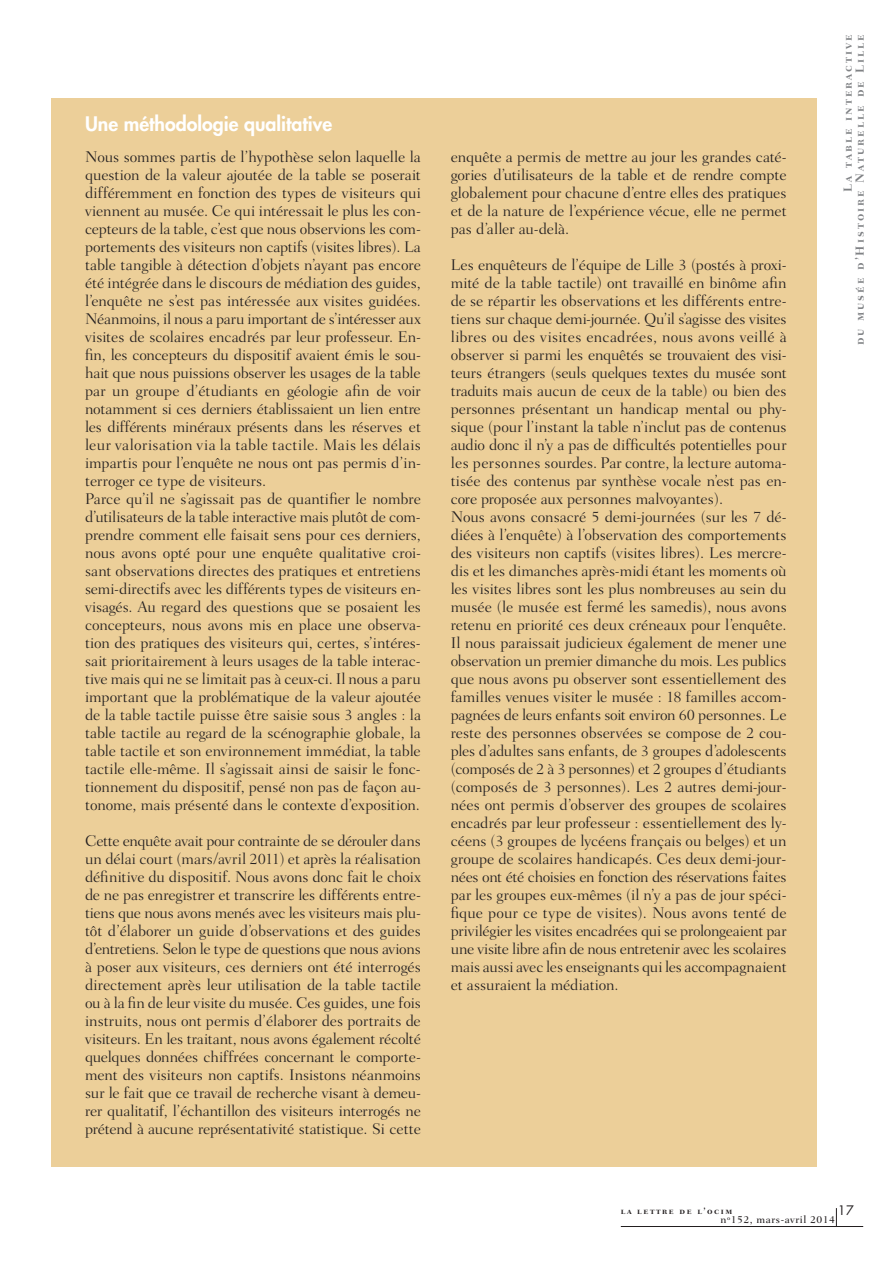
<style>
.page{position:relative;width:893px;height:1263px;background:#fff}
.page>*{position:absolute;margin:0;border:0;box-sizing:border-box;transform-origin:0 0}
.t1{font:800 19.5px "Futura";color:#fff}
.t2{font:300 15.75px/18px "Fairfield LH";letter-spacing:-.01em;color:#231f20}
.t3{font:12.75px "Futura";color:#231f20}
.t4{font:12px/12px "Fairfield LH Bold SC";letter-spacing:.17em;color:#808285;text-align:right}
.t5{font:500 10.5px "Fairfield LH";letter-spacing:.05em;color:#231f20}
.t6{font:9px "Fairfield LH Bold SC";letter-spacing:.17em;color:#231f20}
</style>
<div class="page">
<hr style="left:621px;top:1226px;width:242px;height:1px;background:#231f20">
<svg style="left:836px;top:1208px;width:1px;height:18px"></svg>
<div style="left:51px;top:98px;width:765px;height:1068px;background:#eccf99"></div>
<p class="t1" style="left:85px;top:115px;width:249px">Une méthodologie qualitative</p>
<p class="t2" style="left:85px;top:149px;width:338px">Nous sommes partis de l’hypothèse selon laquelle la question de la valeur ajoutée de la table se poserait différemment en fonction des types de visiteurs qui viennent au musée. Ce qui intéressait le plus les con&shy;cepteurs de la table, c’est que nous observions les com&shy;portements des visiteurs non captifs (visites libres). La table tangible à détection d’objets n’ayant pas encore été intégrée dans le discours de médiation des guides, l’enquête ne s’est pas intéressée aux visites guidées.<br>Néanmoins, il nous a paru important de s’in téresser aux visites de scolaires encadrés par leur professeur. En&shy;fin, les concepteurs du dispositif avaient émis le sou&shy;hait que nous puissions observer les usages de la table par un groupe d’étudiants en géologie afin de voir notamment si ces derniers établissaient un lien entre les différents minéraux présents dans les réserves et leur valorisation via la table tactile. Mais les délais impartis pour l’enquête ne nous ont pas permis d’in&shy;terroger ce type de visiteurs.<br>Parce qu’il ne s’agissait pas de quantifier le nombre d’utilisateurs de la table interactive mais plutôt de com&shy;prendre comment elle faisait sens pour ces derniers, nous avons opté pour une enquête qualitative croi&shy;sant observations directes des pratiques et entretiens semi-directifs avec les différents types de visiteurs en&shy;visagés. Au regard des questions que se posaient les concepteurs, nous avons mis en place une observa&shy;tion des pratiques des visiteurs qui, certes, s’intéres&shy;sait prioritairement à leurs usages de la table interac&shy;tive mais qui ne se limitait pas à ceux-ci. Il nous a pa ru important que la problématique de la valeur ajoutée de la table tactile puisse être saisie sous 3 angles : la table tactile au regard de la scénographie globale, la table tactile et son environnement immédiat, la table tactile elle-même. Il s’agissait ainsi de saisir le fonc&shy;tionnement du dispositif, pensé non pas de façon au&shy;tonome, mais présenté dans le contexte d’exposition.</p>
<p class="t2" style="left:85px;top:833px;width:337px;text-align:justify">Cette enquête avait pour contrainte de se dérouler dans un délai court (mars/avril 2011) et après la réalisation définitive du dispositif. Nous avons donc fait le choix de ne pas enregistrer et transcrire les différents entre&shy;tiens que nous avons menés avec les visiteurs mais plu&shy;tôt d’élaborer un guide d’observations et des guides d’entretiens. Selon le type de questions que nous avions à poser aux visiteurs, ces derniers ont été interrogés directement après leur utilisation de la table tactile ou à la fin de leur visite du musée. Ces guides, une fois instruits, nous ont permis d’élaborer des portraits de visiteurs. En les traitant, nous avons également ré colté quelques données chiffrées concernant le comporte&shy;ment des visiteurs non captifs. Insistons néanmoins sur le fait que ce travail de recherche visant à demeu&shy;rer qualitatif, l’échantillon des visiteurs interrogés ne prétend à aucune représentativité statistique. Si cette</p>
<p class="t2" style="left:451px;top:149px;width:337px;text-align:justify">enquête a permis de mettre au jour les grandes caté&shy;gories d’utilisateurs de la table et de rendre compte globalement pour chacune d’entre elles des pratiques et de la nature de l’expérience vécue, elle ne permet pas d’aller au-delà.</p>
<p class="t2" style="left:451px;top:257px;width:338px">Les enquêteurs de l’équipe de Lille 3 (postés à proxi&shy;mité de la table tactile) ont travaillé en binôme afin de se répartir les observations et les différents entre&shy;tiens sur chaque demi-journée. Qu’il s’agisse des visites libres ou des visites encadrées, nous avons veillé à ob server si parmi les enquêtés se trouvaient des visi&shy;teurs étran gers (seuls quelques textes du musée sont traduits mais aucun de ceux de la table) ou bien des personnes présentant un handicap mental ou phy&shy;sique (pour l’instant la table n’inclut pas de contenus audio donc il n’y a pas de difficultés potentielles pour les personnes sourdes. Par contre, la lecture automa&shy;tisée des contenus par synthèse vocale n’est pas en&shy;core proposée aux personnes malvoyantes).<br>Nous avons consacré 5 demi-journées (sur les 7 dé&shy;diées à l’enquête) à l’observation des comportements des visiteurs non captifs (visites libres). Les mercre&shy;dis et les dimanches après-midi étant les moments où les visites libres sont les plus nombreuses au sein du musée (le musée est fermé les samedis), nous avons retenu en priorité ces deux créneaux pour l’enquête.<br>Il nous paraissait judicieux également de mener une observation un premier dimanche du mois. Les publics que nous avons pu observer sont essentiellement des fa milles venues visiter le musée : 18 familles accom&shy;pagnées de leurs enfants soit environ 60 personnes. Le reste des personnes observées se compose de 2 cou&shy;ples d’adultes sans enfants, de 3 groupes d’adolescents (composés de 2 à 3 personnes) et 2 groupes d’étudiants (composés de 3 personnes). Les 2 autres demi-jour&shy;nées ont permis d’observer des groupes de sco laires encadrés par leur professeur : essentiellement des ly&shy;céens (3 groupes de lycéens français ou belges) et un groupe de scolaires handicapés. Ces deux demi-jour&shy;nées ont été choisies en fonction des réservations faites par les groupes eux-mêmes (il n’y a pas de jour spéci&shy;fique pour ce type de visites). Nous avons tenté de privilégier les visites encadrées qui se prolongeaient par une visite libre afin de nous entretenir avec les scolaires mais aussi avec les enseignants qui les accompagnaient et assuraient la médiation.</p>
<p class="t4" style="left:842px;top:345px;width:313px;rotate:-90deg">La table interactive<br>du musée d’Histoire Naturelle de Lille</p>
<p class="t3" style="left:838px;top:1204px;width:18px">17</p>
<p class="t6" style="left:621px;top:1206px;width:113px">la lettre de l’ocim</p>
<p class="t5" style="left:721px;top:1215px;width:116px">n<sup>o</sup>152, mars-avril 2014</p>
</div>
